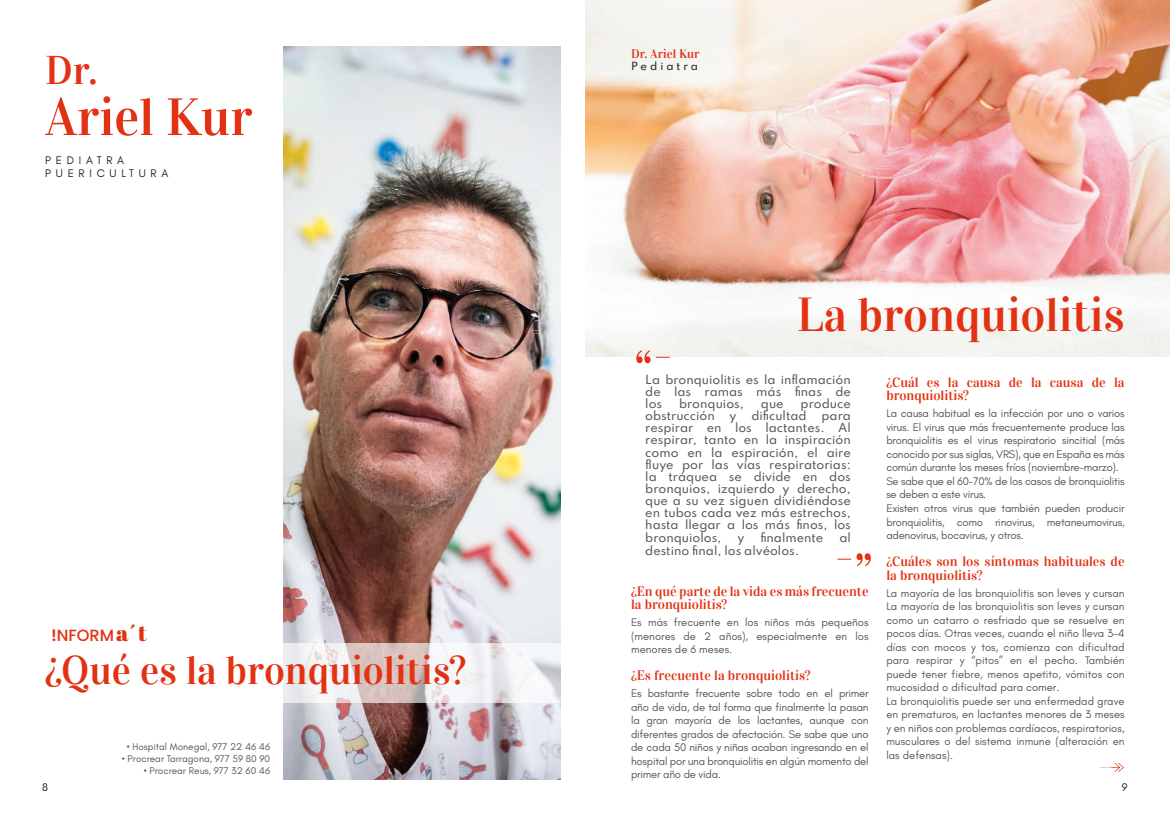
<style>
.page{position:relative;width:1170px;height:833px;background:#fff}
.page>*{position:absolute;margin:0;border:0;box-sizing:border-box;transform-origin:0 0}
.t1{font:52.5px "Vidaloka";color:#e33113}
.t2{font:50px "Vidaloka";color:#e33113}
.t3{font:47.5px "Vidaloka";color:#e33113}
.t4{font:40px "Vidaloka";color:#e33113}
.t5{font:500 16.25px "Poppins";color:#e33113}
.t6{font:13.75px/13.5px "Vidaloka";color:#e33113}
.t7{font:12.5px "Vidaloka";color:#e33113}
.t8{font:11.25px/13.5px "Glacial Indifference";letter-spacing:-.02em;color:#575756;text-align:justify}
.t9{font:500 11.25px/12.1px "Spartan";color:#575756;text-align:justify}
.t10{font:11.25px "Glacial Indifference";letter-spacing:.42em;color:#1d1d1b}
.t11{font:10px "Glacial Indifference";color:#575756}
.t12{font:500 10px "Spartan";letter-spacing:.3em;color:#1d1d1b}
.s1{font-weight:600}
.s2{font-family:"Abril Fatface";font-weight:400;font-size:22.5px}
</style>
<div class="page">
<img style="left:283px;top:46px;width:277px;height:734px">
<svg style="left:283px;top:643px;width:278px;height:59px"></svg>
<img style="left:585px;top:0;width:584px;height:356px">
<svg style="left:656px;top:357px;width:13px;height:1px"></svg>
<svg style="left:837px;top:559px;width:14px;height:1px"></svg>
<svg style="left:1100px;top:763px;width:23px;height:9px"></svg>
<p class="t4" style="left:45px;top:46px;width:54px">Dr.</p>
<p class="t1" style="left:45px;top:86px;width:209px">Ariel Kur</p>
<p class="t10" style="left:45px;top:153px;width:80px">PEDIATRA</p>
<p class="t10" style="left:45px;top:167px;width:125px">PUERICULTURA</p>
<p class="t5" style="left:51px;top:625px;width:98px"><span class="s1">!</span>NFORM <span class="s2">a´t</span></p>
<p class="t4" style="left:45px;top:646px;width:422px">¿Qué es la bronquiolitis?</p>
<p class="t11" style="left:127px;top:741px;width:145px">· Hospital Monegal, 977 22 46 46</p>
<p class="t11" style="left:122px;top:753px;width:150px">· Procrear Tarragona, 977 59 80 90</p>
<p class="t11" style="left:144px;top:765px;width:128px">· Procrear Reus, 977 32 60 46</p>
<p class="t7" style="left:631px;top:46px;width:70px">Dr. Ariel Kur</p>
<p class="t12" style="left:631px;top:58px;width:69px">Pediatra</p>
<p class="t3" style="left:796px;top:287px;width:329px">La bronquiolitis</p>
<p class="t9" style="left:645px;top:373px;width:207px">La bronquiolitis es la inflamación de las ramas más finas de los</p>
<p class="t2" style="left:634px;top:338px;width:20px">“</p>
<p class="t6" style="left:886px;top:375px;width:240px">¿Cuál es la causa de la causa de la bronquiolitis?</p>
<p class="t8" style="left:886px;top:407px;width:240px">La causa habitual es la infección por uno o varios virus. El virus que más frecuentemente produce las bronquiolitis es el virus respiratorio sincitial (más conocido por sus siglas, VRS), que en España es más común durante los meses fríos (noviembre-marzo).</p>
<p class="t8" style="left:886px;top:474px;width:240px">Se sabe que el 60-70% de los casos de bronquiolitis se deben a este virus.</p>
<p class="t8" style="left:886px;top:501px;width:240px">Existen otros virus que también pueden producir bronquiolitis, como rinovirus, metaneumovirus, adenovirus, bocavirus, y otros.</p>
<p class="t6" style="left:886px;top:554px;width:240px">¿Cuáles son los síntomas habituales de la bronquiolitis?</p>
<p class="t8" style="left:886px;top:586px;width:240px">La mayoría de las bronquiolitis son leves y cursan La mayoría de las bronquiolitis son leves y cursan como un catarro o resfriado que se resuelve en pocos días. Otras veces, cuando el niño lleva 3-4 días con mocos y tos, comienza con dificultad para respirar y “pitos” en el pecho. También puede tener fiebre, menos apetito, vómitos con mucosidad o dificultad para comer.</p>
<p class="t8" style="left:886px;top:694px;width:240px">La bronquiolitis puede ser una enfermedad grave en prematuros, en lactantes menores de 3 meses y en niños con problemas cardíacos, respiratorios, musculares o del sistema inmune (alteración en las defensas).</p>
<p class="t9" style="left:679px;top:397px;width:66px">bronquios,</p>
<p class="t9" style="left:760px;top:397px;width:24px">que</p>
<p class="t9" style="left:800px;top:397px;width:52px">produce</p>
<p class="t9" style="left:645px;top:409px;width:71px">obstrucción</p>
<p class="t9" style="left:729px;top:409px;width:8px">y</p>
<p class="t9" style="left:751px;top:409px;width:57px">dificultad</p>
<p class="t9" style="left:645px;top:409px;width:207px;text-indent:176px">para respirar en los lactantes. Al respirar, tanto en la inspiración como en la espiración, el aire fluye por las vías respiratorias: la tráquea se divide en dos bronquios, izquierdo y derecho, que a su vez siguen dividiéndose en tubos cada vez más estrechos, hasta llegar a los más finos, los bronquiolos,</p>
<p class="t9" style="left:737px;top:530px;width:8px">y</p>
<p class="t9" style="left:760px;top:530px;width:64px">finalmente</p>
<p class="t9" style="left:839px;top:530px;width:13px">al</p>
<p class="t9" style="left:645px;top:544px;width:155px">destino final, los alvéolos.</p>
<p class="t6" style="left:631px;top:584px;width:239px">¿En qué parte de la vida es más frecuente la bronquiolitis?</p>
<p class="t8" style="left:631px;top:616px;width:239px">Es más frecuente en los niños más pequeños (menores de 2 años), especialmente en los menores de 6 meses.</p>
<p class="t6" style="left:631px;top:669px;width:181px">¿Es frecuente la bronquiolitis?</p>
<p class="t8" style="left:631px;top:687px;width:239px">Es bastante frecuente sobre todo en el primer año de vida, de tal forma que finalmente la pasan la gran mayoría de los lactantes, aunque con diferentes grados de afectación. Se sabe que uno de cada 50 niños y niñas acaban ingresando en el hospital por una bronquiolitis en algún momento del primer año de vida.</p>
<p class="t2" style="left:872px;top:578px;width:20px;rotate:-180deg">“</p>
<p class="t10" style="left:42px;top:781px;width:7px">8</p>
<p class="t10" style="left:1121px;top:781px;width:7px">9</p>
</div>
